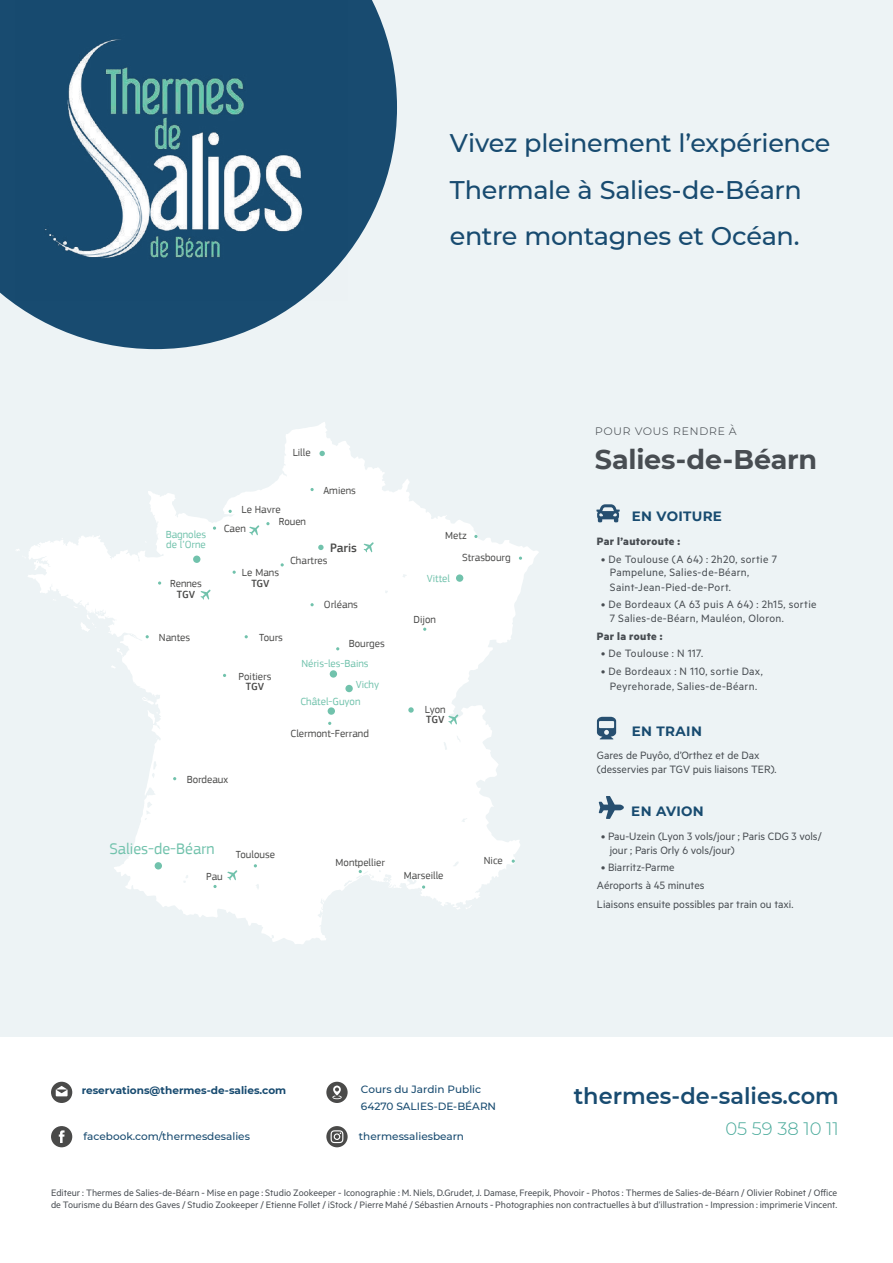
<style>
.page{position:relative;width:893px;height:1263px;background:#edf3f5}
.page>*{position:absolute;margin:0;border:0;box-sizing:border-box;transform-origin:0 0}
.t1{font:700 27px "Montserrat";letter-spacing:-.01em;color:#484d52}
.t2{font:500 25.5px/46.5px "Montserrat";letter-spacing:-.015em;color:#184b70}
.t3{font:600 22.5px "Montserrat";color:#184b70}
.t4{font:300 18px "Montserrat";color:#47a999}
.t5{font:16.05px "PF Square Sans Pro";color:#71c2ac}
.t6{font:700 13.5px "Montserrat";letter-spacing:.025em;color:#184b70}
.t7{font:300 13.5px "Montserrat";letter-spacing:.02em;color:#484d52}
.t8{font:500 12.6px "PF Square Sans Pro";color:#4a4a49}
.t9{font:12px/14px "Metric";letter-spacing:.03em;color:#484d52}
.t10{font:12px/13.5px "Metric";letter-spacing:.005em;color:#484d52}
.t11{font:700 12px "Metric";letter-spacing:.03em;color:#484d52}
.t12{font:10.8px/21.5px "PF Square Sans Pro";color:#4a4a49}
.t13{font:10.8px/10.8px "PF Square Sans Pro";color:#71c2ac}
.t14{font:500 10.8px "PF Square Sans Pro";letter-spacing:-.01em;color:#4a4a49}
.t15{font:10.5px/12px "Metric";color:#484d52}
.t16{font:500 10.5px/16.5px "Montserrat";color:#184b70}
.t17{font:700 10.5px "Montserrat";color:#184b70}
</style>
<div class="page">
<svg style="left:0;top:0;width:397px;height:349px;fill:#184b70"></svg>
<img style="left:15px;top:0;width:332px;height:301px">
<div style="left:0;top:1037px;width:893px;height:226px;background:#fff"></div>
<svg style="left:326px;top:1082px;width:22px;height:21px"></svg>
<svg style="left:51px;top:1082px;width:21px;height:21px"></svg>
<svg style="left:28px;top:422px;width:511px;height:522px;fill:#fff"></svg>
<svg style="left:456px;top:905px;width:16px;height:5px"></svg>
<svg style="left:148px;top:710px;width:10px;height:14px"></svg>
<svg style="left:142px;top:697px;width:12px;height:7px"></svg>
<svg style="left:111px;top:665px;width:5px;height:4px"></svg>
<svg style="left:117px;top:648px;width:6px;height:9px"></svg>
<svg style="left:131px;top:634px;width:6px;height:4px"></svg>
<svg style="left:73px;top:604px;width:30px;height:28px"></svg>
<svg style="left:213px;top:526px;width:3px;height:4px"></svg>
<svg style="left:158px;top:581px;width:3px;height:4px"></svg>
<svg style="left:310px;top:603px;width:4px;height:3px"></svg>
<svg style="left:266px;top:522px;width:4px;height:3px"></svg>
<div style="left:193px;top:556px;width:7px;height:7px;background:#71c2ac;border-radius:50%"></div>
<svg style="left:318px;top:545px;width:6px;height:5px"></svg>
<svg style="left:319px;top:451px;width:6px;height:5px"></svg>
<svg style="left:408px;top:707px;width:6px;height:6px"></svg>
<svg style="left:474px;top:535px;width:4px;height:3px"></svg>
<svg style="left:310px;top:488px;width:4px;height:3px"></svg>
<svg style="left:364px;top:542px;width:10px;height:10px"></svg>
<svg style="left:448px;top:714px;width:10px;height:11px"></svg>
<svg style="left:512px;top:859px;width:3px;height:4px"></svg>
<svg style="left:420px;top:885px;width:5px;height:13px"></svg>
<svg style="left:200px;top:590px;width:11px;height:10px"></svg>
<svg style="left:249px;top:525px;width:10px;height:10px"></svg>
<div style="left:345px;top:685px;width:8px;height:7px;background:#71c2ac;border-radius:50%"></div>
<div style="left:330px;top:670px;width:7px;height:8px;background:#71c2ac;border-radius:50%"></div>
<div style="left:456px;top:574px;width:7px;height:8px;background:#71c2ac;border-radius:50%"></div>
<div style="left:328px;top:707px;width:7px;height:8px;background:#71c2ac;border-radius:50%"></div>
<div style="left:155px;top:862px;width:7px;height:7px;background:#71c2ac;border-radius:50%"></div>
<svg style="left:227px;top:870px;width:10px;height:10px"></svg>
<svg style="left:213px;top:885px;width:4px;height:3px"></svg>
<svg style="left:596px;top:504px;width:24px;height:18px"></svg>
<svg style="left:597px;top:717px;width:19px;height:22px"></svg>
<svg style="left:599px;top:796px;width:25px;height:23px"></svg>
<div style="left:51px;top:1126px;width:21px;height:21px;background:#4a4a49;border-radius:50%"></div>
<svg style="left:59px;top:1130px;width:6px;height:13px"></svg>
<svg style="left:326px;top:1126px;width:22px;height:21px"></svg>
<svg style="left:331px;top:1130px;width:12px;height:13px"></svg>
<p class="t12" style="left:293px;top:442px;width:20px">Lille</p>
<p class="t12" style="left:323px;top:479px;width:34px">Amiens</p>
<h2 class="t2" style="left:450px;top:119px;width:382px">Vivez pleinement l’expérience<br>Thermale à Salies-de-Béarn entre montagnes et Océan.</h2>
<p class="t7" style="left:595px;top:421px;width:143px">pour vous rendre à</p>
<h1 class="t1" style="left:595px;top:440px;width:224px">Salies-de-Béarn</h1>
<p class="t13" style="left:166px;top:529px;width:42px">Bagnoles de l’Orne</p>
<p class="t12" style="left:279px;top:503px;width:29px;line-height:12.3px;text-indent:-37px">Le Havre<br>Rouen</p>
<p class="t12" style="left:224px;top:518px;width:24px">Caen</p>
<p class="t8" style="left:330px;top:540px;width:28px">Paris</p>
<p class="t12" style="left:462px;top:525px;width:50px;text-indent:-17px">Metz<br>Strasbourg</p>
<p class="t12" style="left:290px;top:549px;width:39px">Chartres</p>
<p class="t12" style="left:242px;top:562px;width:39px">Le Mans</p>
<p class="t12" style="left:170px;top:573px;width:33px">Rennes</p>
<p class="t14" style="left:251px;top:577px;width:20px">TGV</p>
<p class="t14" style="left:177px;top:588px;width:20px">TGV</p>
<p class="t12" style="left:159px;top:626px;width:33px">Nantes</p>
<p class="t12" style="left:259px;top:626px;width:25px">Tours</p>
<p class="t12" style="left:239px;top:665px;width:34px">Poitiers</p>
<p class="t14" style="left:246px;top:680px;width:20px">TGV</p>
<p class="t12" style="left:324px;top:594px;width:35px">Orléans</p>
<p class="t12" style="left:349px;top:633px;width:37px">Bourges</p>
<p class="t13" style="left:301px;top:658px;width:69px">Néris-les-Bains</p>
<p class="t13" style="left:300px;top:696px;width:62px">Châtel-Guyon</p>
<p class="t13" style="left:356px;top:680px;width:25px">Vichy</p>
<p class="t12" style="left:291px;top:723px;width:80px">Clermont-Ferrand</p>
<p class="t12" style="left:187px;top:768px;width:43px">Bordeaux</p>
<p class="t13" style="left:427px;top:573px;width:25px">Vittel</p>
<p class="t12" style="left:413px;top:608px;width:24px">Dijon</p>
<p class="t12" style="left:425px;top:698px;width:22px">Lyon</p>
<p class="t14" style="left:426px;top:714px;width:20px">TGV</p>
<h3 class="t5" style="left:109px;top:839px;width:107px">Salies-de-Béarn</h3>
<p class="t12" style="left:206px;top:865px;width:18px">Pau</p>
<p class="t12" style="left:236px;top:844px;width:41px">Toulouse</p>
<p class="t12" style="left:336px;top:851px;width:51px">Montpellier</p>
<p class="t12" style="left:404px;top:865px;width:41px">Marseille</p>
<p class="t12" style="left:484px;top:850px;width:21px">Nice</p>
<p class="t6" style="left:632px;top:506px;width:92px">EN VOITURE</p>
<p class="t11" style="left:597px;top:534px;width:85px">Par l’autoroute :</p>
<p class="t9" style="left:610px;top:552px;width:169px;text-indent:-9px">• De Toulouse (A 64) : 2h20, sortie 7<br>Pampelune, Salies-de-Béarn,<br>Saint-Jean-Pied-de-Port.</p>
<p class="t9" style="left:610px;top:597px;width:208px;line-height:13.5px;text-indent:-9px">• De Bordeaux (A 63 puis A 64) : 2h15, sortie<br>7 Salies-de-Béarn, Mauléon, Oloron.</p>
<p class="t11" style="left:597px;top:629px;width:67px">Par la route :</p>
<p class="t9" style="left:601px;top:646px;width:103px">• De Toulouse : N 117.</p>
<p class="t9" style="left:601px;top:664px;width:163px;line-height:14.4px;text-align:center">• De Bordeaux : N 110, sortie Dax,<br>Peyrehorade, Salies-de-Béarn.</p>
<p class="t6" style="left:632px;top:721px;width:72px">EN TRAIN</p>
<p class="t10" style="left:597px;top:748px;width:181px">Gares de Puyôo, d’Orthez et de Dax (desservies par TGV puis liaisons TER).</p>
<p class="t6" style="left:631px;top:801px;width:74px">EN AVION</p>
<p class="t10" style="left:610px;top:829px;width:213px;text-indent:-9px">• Pau-Uzein (Lyon 3 vols/jour ; Paris CDG 3 vols/ jour ; Paris Orly 6 vols/jour)</p>
<p class="t10" style="left:597px;top:858px;width:109px;line-height:17.7px;text-indent:4px">• Biarritz-Parme<br>Aéroports à 45 minutes</p>
<p class="t10" style="left:597px;top:897px;width:198px">Liaisons ensuite possibles par train ou taxi.</p>
<p class="t16" style="left:361px;top:1081px;width:137px">Cours du Jardin Public<br>64270 SALIES-DE-BÉARN</p>
<p class="t17" style="left:82px;top:1083px;width:206px">reservations@thermes-de-salies.com</p>
<h3 class="t3" style="left:574px;top:1079px;width:267px">thermes-de-salies.com</h3>
<p class="t16" style="left:84px;top:1127px;width:168px">facebook.com/thermesdesalies</p>
<p class="t16" style="left:359px;top:1127px;width:107px">thermessaliesbearn</p>
<h3 class="t4" style="left:725px;top:1116px;width:115px">05 59 38 10 11</h3>
<p class="t15" style="left:51px;top:1186px;width:788px">Editeur : Thermes de Salies-de-Béarn - Mise en page : Studio Zookeeper - Iconographie : M. Niels, D.Grudet, J. Damase, Freepik, Phovoir - Photos : Thermes de Salies-de-Béarn / Olivier Robinet / Office de Tourisme du Béarn des Gaves / Studio Zookeeper / Etienne Follet / iStock / Pierre Mahé / Sébastien Arnouts - Photographies non contractuelles à but d’illustration - Impression : imprimerie Vincent.</p>
</div>
